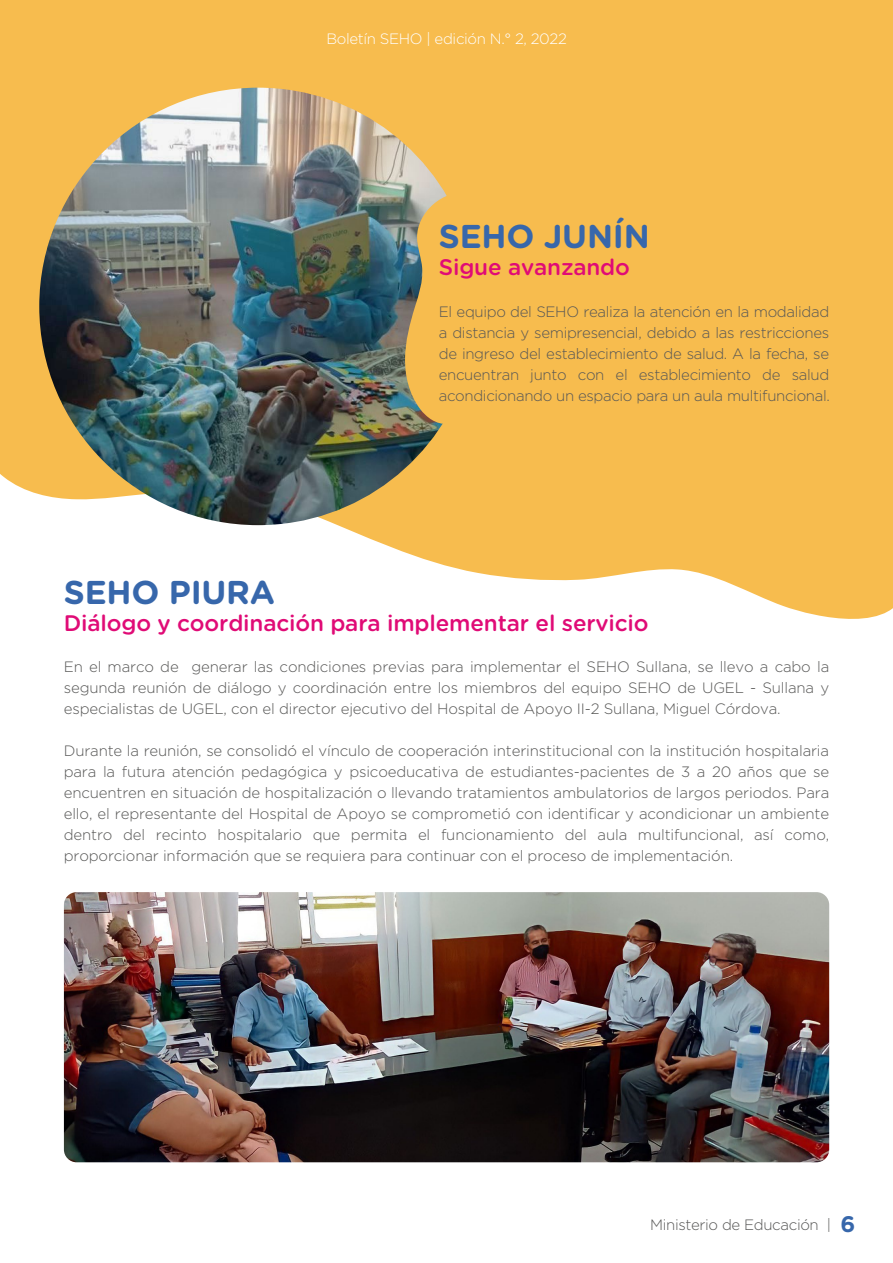
<style>
.page{position:relative;width:893px;height:1263px;background:#fff}
.page>*{position:absolute;margin:0;border:0;box-sizing:border-box;transform-origin:0 0}
.t1{font:700 33px "Gotham Rounded";letter-spacing:-.005em;color:#3767ab}
.t2{font:500 22.5px "Gotham Rounded";letter-spacing:-.005em;color:#e00b76}
.t3{font:300 15px/21px "Gotham";letter-spacing:-.01em;color:#575756;text-align:justify}
.t4{font:300 15px "Gotham";letter-spacing:-.025em;color:#fff}
.s1{font-family:"Gotham Rounded";font-weight:700;font-size:22.5px;color:#3767ab}
</style>
<div class="page">
<svg style="left:0;top:0;width:893px;height:619px;fill:#f7bc4e"></svg>
<img style="left:64px;top:892px;width:765px;height:270px">
<img style="left:39px;top:88px;width:430px;height:437px">
<svg style="left:405px;top:188px;width:83px;height:237px;background:#e3b356"></svg>
<p class="t4" style="left:326px;top:31px;width:242px">Boletín SEHO | edición N.° 2, 2022</p>
<h1 class="t1" style="left:439px;top:212px;width:212px">SEHO JUNÍN</h1>
<h2 class="t2" style="left:439px;top:251px;width:193px">Sigue avanzando</h2>
<p class="t3" style="left:439px;top:301px;width:393px">El equipo del SEHO realiza la atención en la modalidad a distancia y semipresencial, debido a las restricciones de ingreso del establecimiento de salud. A la fecha, se encuentran junto con el establecimiento de salud acondicionando un espacio para un aula multifuncional.</p>
<h1 class="t1" style="left:64px;top:568px;width:213px">SEHO PIURA</h1>
<h2 class="t2" style="left:64px;top:607px;width:586px">Diálogo y coordinación para implementar el servicio</h2>
<p class="t3" style="left:64px;top:656px;width:767px">En el marco de generar las condiciones previas para implementar el SEHO Sullana, se llevo a cabo la segunda reunión de diálogo y coordinación entre los miembros del equipo SEHO de UGEL - Sullana y especialistas de UGEL, con el director ejecutivo del Hospital de Apoyo II-2 Sullana, Miguel Córdova.</p>
<p class="t3" style="left:64px;top:740px;width:767px">Durante la reunión, se consolidó el vínculo de cooperación interinstitucional con la institución hospitalaria para la futura atención pedagógica y psicoeducativa de estudiantes-pacientes de 3 a 20 años que se encuentren en situación de hospitalización o llevando tratamientos ambulatorios de largos periodos. Para ello, el representante del Hospital de Apoyo se comprometió con identificar y acondicionar un ambiente dentro del recinto hospitalario que permita el funcionamiento del aula multifuncional, así como, proporcionar información que se requiera para continuar con el proceso de implementación.</p>
<p class="t3" style="left:650px;top:1214px;width:207px">Ministerio de Educación | <span class="s1">6</span></p>
</div>
